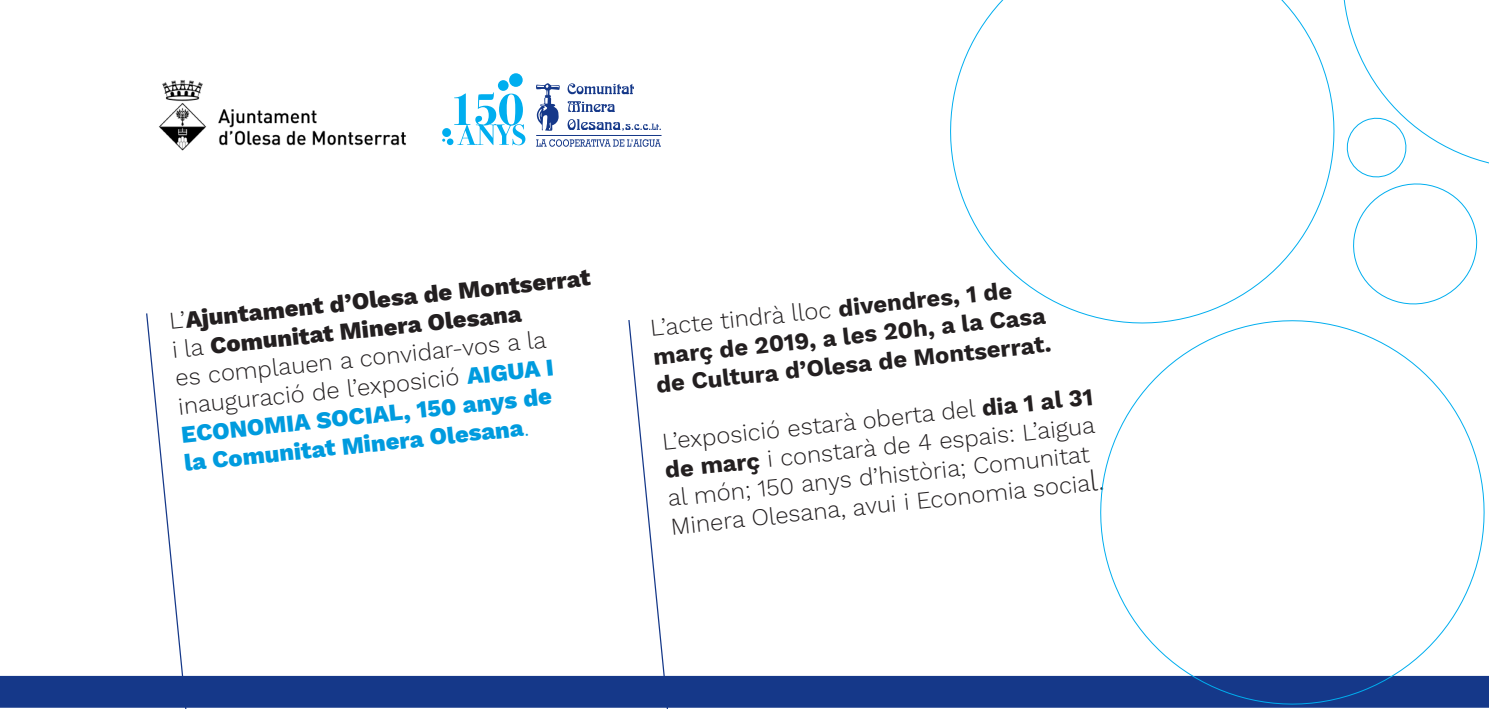
<style>
.page{position:relative;width:1489px;height:709px;background:#fff}
.page>*{position:absolute;margin:0;border:0;box-sizing:border-box;transform-origin:0 0}
.t1{font:300 23.75px/28.5px "Work Sans";color:#231f20}
.t2{font:700 23.75px "Work Sans";color:#231f20}
.t3{font:800 23.75px "Work Sans";color:#009bde}
.s1{font-weight:800}
.s2{font-weight:800;color:#009bde}
.s3{font-weight:300}
.s4{font-weight:700}
.s5{font-size:28.75px}
</style>
<div class="page">
<div style="left:0;top:676px;width:1075px;height:31px;background:#153889"></div>
<svg style="left:145px;top:313px;width:98px;height:396px"></svg>
<svg style="left:627px;top:320px;width:98px;height:389px"></svg>
<img style="left:334px;top:132px;width:72px;height:14px">
<svg style="left:567px;top:119px;width:94px;height:12px"></svg>
<svg style="left:567px;top:101px;width:48px;height:11px"></svg>
<svg style="left:567px;top:83px;width:67px;height:11px"></svg>
<svg style="left:536px;top:139px;width:125px;height:8px"></svg>
<svg style="left:536px;top:83px;width:23px;height:48px"></svg>
<hr style="left:536px;top:135px;width:125px;height:1px;background:#153889">
<svg style="left:454px;top:92px;width:71px;height:53px"></svg>
<div style="left:509px;top:73px;width:13px;height:14px;background:#00aeef;border-radius:50%"></div>
<div style="left:498px;top:80px;width:10px;height:11px;background:#00aeef;border-radius:50%"></div>
<div style="left:442px;top:128px;width:9px;height:9px;background:#00aeef;border-radius:50%"></div>
<div style="left:447px;top:138px;width:6px;height:7px;background:#00aeef;border-radius:50%"></div>
<svg style="left:1075px;top:348px;width:413px;height:360px"></svg>
<svg style="left:950px;top:0;width:367px;height:348px"></svg>
<svg style="left:1317px;top:0;width:171px;height:575px"></svg>
<svg style="left:159px;top:80px;width:175px;height:71px"></svg>
<p class="t1" style="left:168px;top:308px;width:424px;rotate:-6deg">L’<span class="s1">Ajuntament d’Olesa de Montserrat </span>i la <span class="s1">Comunitat Minera Olesana<br></span>es complauen a convidar-vos a la inauguració de l’exposició <span class="s2">AIGUA I<br>ECONOMIA SOCIAL, 150 anys de</span></p>
<p class="t3" style="left:183px;top:449px;width:348px;rotate:-6deg">la Comunitat Minera Olesana<span class="s3">.</span></p>
<p class="t1" style="left:648px;top:315px;width:365px;rotate:-6deg">L’acte tindrà lloc <span class="s4">divendres, 1 de</span></p>
<p class="t2" style="left:651px;top:343px;width:396px;rotate:-6deg">març de 2019, a les 20h, a la Casa</p>
<p class="t2" style="left:654px;top:371px;width:398px;rotate:-6deg">de Cultura d’Olesa de Montserrat.</p>
<p class="t1" style="left:660px;top:428px;width:437px;rotate:-6deg">L’exposició estarà oberta del <span class="s4">dia 1 al 31 de març</span> i constarà de 4 espais: L’aigua al món; 150 anys d’història; Comunitat Minera Olesana, avui i Economia socia<span class="s5">l.</span></p>
</div>
